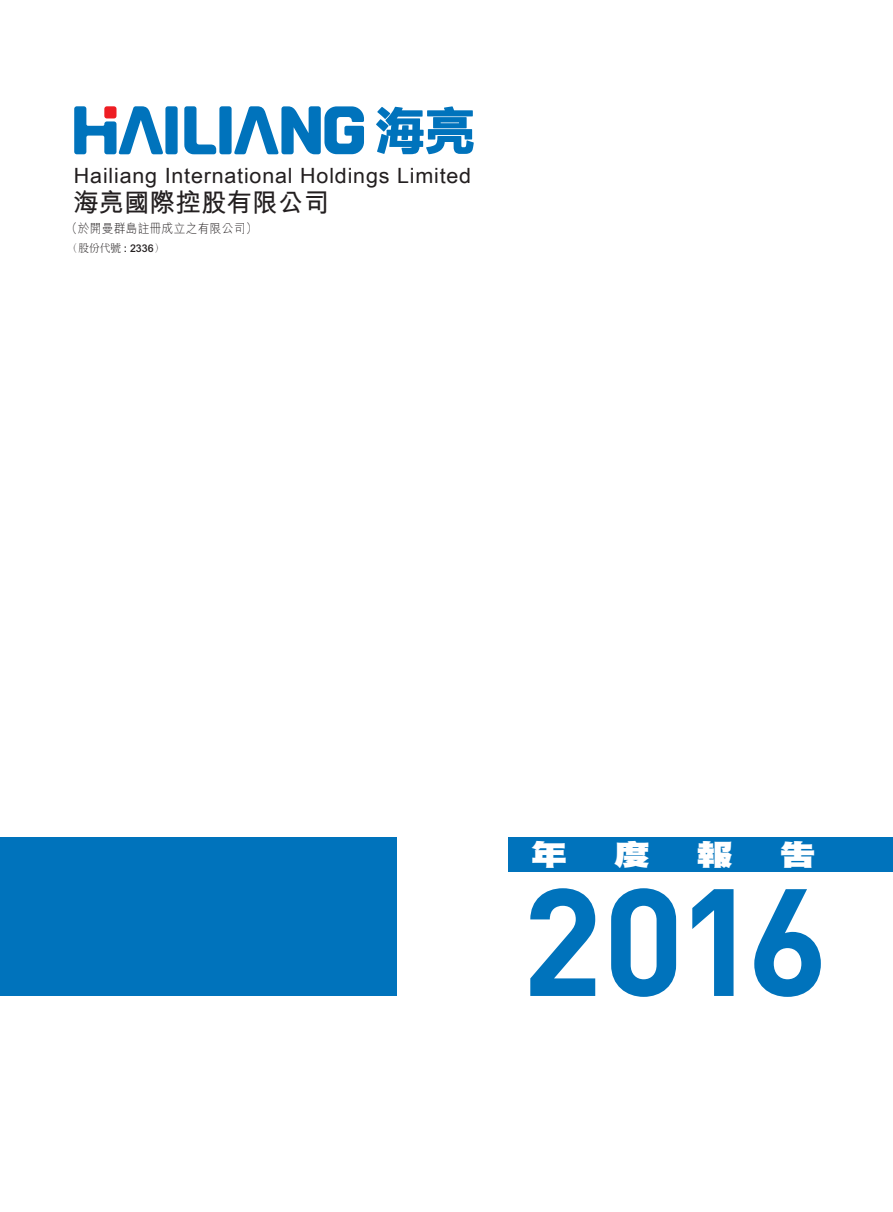
<style>
.page{position:relative;width:893px;height:1212px;background:#fff}
.page>*{position:absolute;margin:0;border:0;box-sizing:border-box;transform-origin:0 0}
.t1{font:700 150px "DIN Pro";color:#0073bc}
.t2{font:800 30px "M Hei Sung HK";color:#fff;scale:1.26 1}
.t3{font:700 26.1px "M Hei HK";color:#231f20}
.t4{font:21px "Arial Narrow";letter-spacing:.03em;color:#231f20;scale:1.25 1}
.t5{font:300 12.6px "M Hei HK";letter-spacing:.03em;color:#231f20;scale:.93 1}
.t6{font:300 10.65px "Adobe Ming Std";color:#231f20}
.s1{font-family:"Arial MT Std";font-weight:500}
</style>
<div class="page">
<div style="left:508px;top:837px;width:385px;height:34px;background:#0073bc"></div>
<svg style="left:74px;top:106px;width:104px;height:48px"></svg>
<svg style="left:184px;top:106px;width:180px;height:48px"></svg>
<svg style="left:376px;top:106px;width:98px;height:48px"></svg>
<div style="left:0;top:837px;width:397px;height:159px;background:#0073bc"></div>
<hr style="left:892px;top:0;width:1px;height:1212px;background:#0073bc">
<p class="t4" style="left:74px;top:160px;width:319px">Hailiang International Holdings Limited</p>
<p class="t3" style="left:73px;top:183px;width:258px">海亮國際控股有限公司</p>
<p class="t5" style="left:66px;top:220px;width:207px">（於開曼群島註冊成立之有限公司(</p>
<p class="t6" style="left:68px;top:242px;width:98px">（股份代號 <span class="s1">: 2336</span>(</p>
<h2 class="t2" style="left:530px;top:831px;width:31px">年</h2>
<h2 class="t2" style="left:613px;top:831px;width:31px">度</h2>
<h2 class="t2" style="left:696px;top:831px;width:31px">報</h2>
<h2 class="t2" style="left:779px;top:831px;width:31px">告</h2>
<h1 class="t1" style="left:521px;top:840px;width:309px">2016</h1>
</div>
